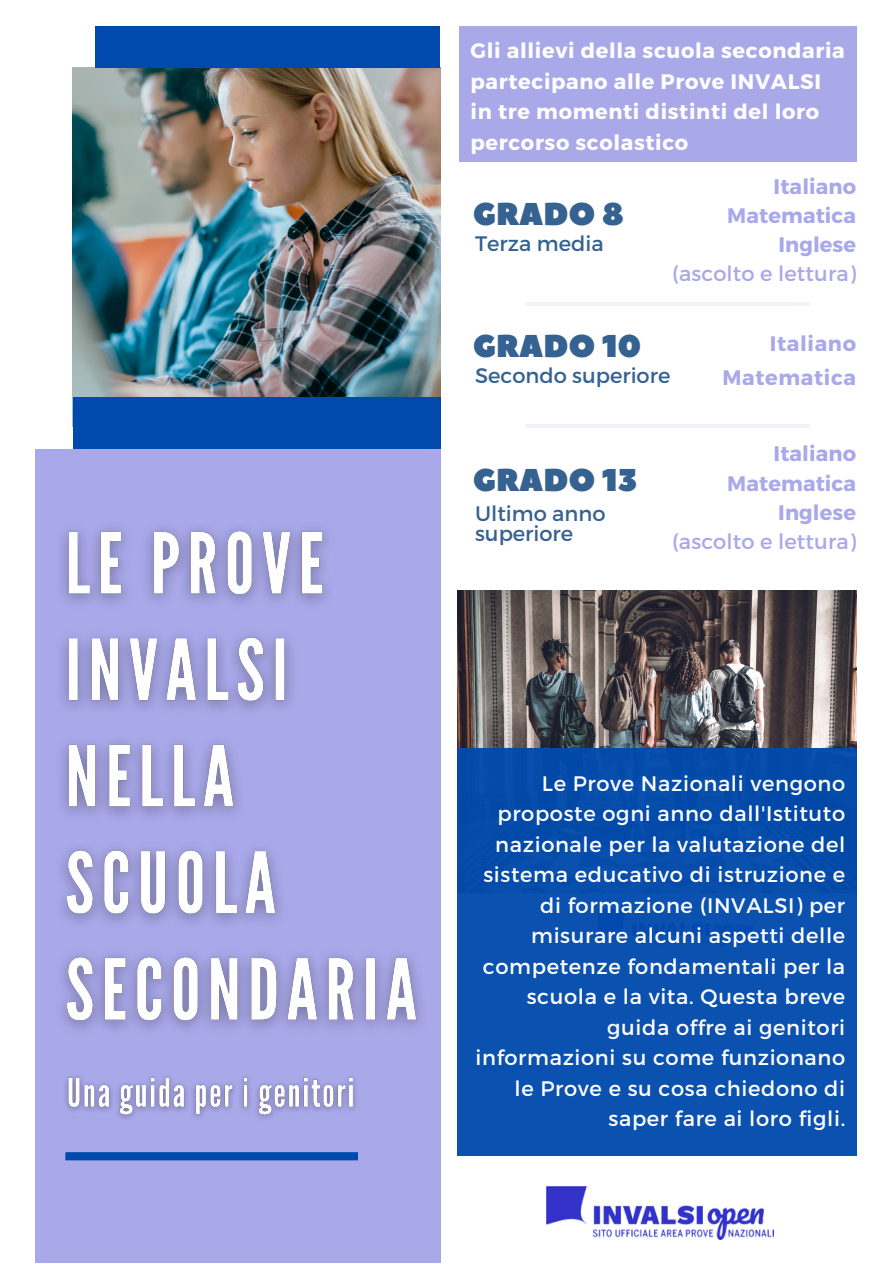
<style>
.page{position:relative;width:893px;height:1264px;background:#fff}
.page>*{position:absolute;margin:0;border:0;box-sizing:border-box;transform-origin:0 0}
.t1{font:31.5px "Peace Sans";color:#366291}
.t2{font:21px/30.5px "Montserrat";letter-spacing:.03em;color:#fefefe;text-align:right}
.t3{font:700 21px/30.5px "Montserrat";letter-spacing:.03em;color:#fefefe}
.t4{font:700 21px/29.2px "Montserrat";letter-spacing:.005em;color:#a9a8e9;text-align:right}
.t5{font:21px/20.5px "Montserrat";color:#366291}
.t6{font:21px "Montserrat";letter-spacing:.005em;color:#a9a8e9}
.t7{font:700 21px/33.9px "Montserrat";letter-spacing:.03em;color:#a9a8e9;text-align:right}
</style>
<div class="page">
<img style="left:73px;top:68px;width:367px;height:329px">
<div style="left:73px;top:397px;width:367px;height:109px;background:#004aad"></div>
<div style="left:95px;top:27px;width:345px;height:41px;background:#004aad"></div>
<img style="left:457px;top:590px;width:399px;height:158px">
<div style="left:458px;top:27px;width:398px;height:135px;background:#a9a8e9"></div>
<div style="left:35px;top:450px;width:405px;height:812px;background:#a9a8e9"></div>
<div style="left:457px;top:748px;width:400px;height:407px;background:#0b51b0"></div>
<svg style="left:65px;top:1152px;width:292px;height:8px"></svg>
<img style="left:546px;top:1186px;width:227px;height:53px">
<hr style="left:525px;top:302px;width:284px;height:3px;background:#a9a8e9">
<img style="left:62px;top:497px;width:379px;height:568px">
<img style="left:62px;top:1062px;width:303px;height:57px">
<hr style="left:525px;top:424px;width:284px;height:4px;background:#f2f2fb">
<p class="t3" style="left:470px;top:34px;width:375px">Gli allievi della scuola secondaria partecipano alle Prove INVALSI in tre momenti distinti del loro percorso scolastico</p>
<h1 class="t1" style="left:473px;top:193px;width:152px">GRADO 8</h1>
<p class="t5" style="left:475px;top:232px;width:130px">Terza media</p>
<p class="t4" style="left:727px;top:170px;width:130px">Italiano<br>Matematica<br>Inglese</p>
<p class="t6" style="left:672px;top:260px;width:185px">(ascolto e lettura)</p>
<h1 class="t1" style="left:473px;top:325px;width:170px">GRADO 10</h1>
<p class="t5" style="left:475px;top:364px;width:197px">Secondo superiore</p>
<p class="t7" style="left:722px;top:326px;width:135px">Italiano<br>Matematica</p>
<h1 class="t1" style="left:473px;top:459px;width:166px">GRADO 13</h1>
<p class="t5" style="left:475px;top:502px;width:132px">Ultimo anno superiore</p>
<p class="t4" style="left:727px;top:438px;width:130px">Italiano<br>Matematica<br>Inglese</p>
<p class="t6" style="left:672px;top:528px;width:185px">(ascolto e lettura)</p>
<p class="t2" style="left:475px;top:767px;width:371px">Le Prove Nazionali vengono proposte ogni anno dall'Istituto nazionale per la valutazione del sistema educativo di istruzione e di formazione (INVALSI) per misurare alcuni aspetti delle competenze fondamentali per la scuola e la vita. Questa breve guida offre ai genitori informazioni su come funzionano le Prove e su cosa chiedono di saper fare ai loro figli.</p>
</div>
